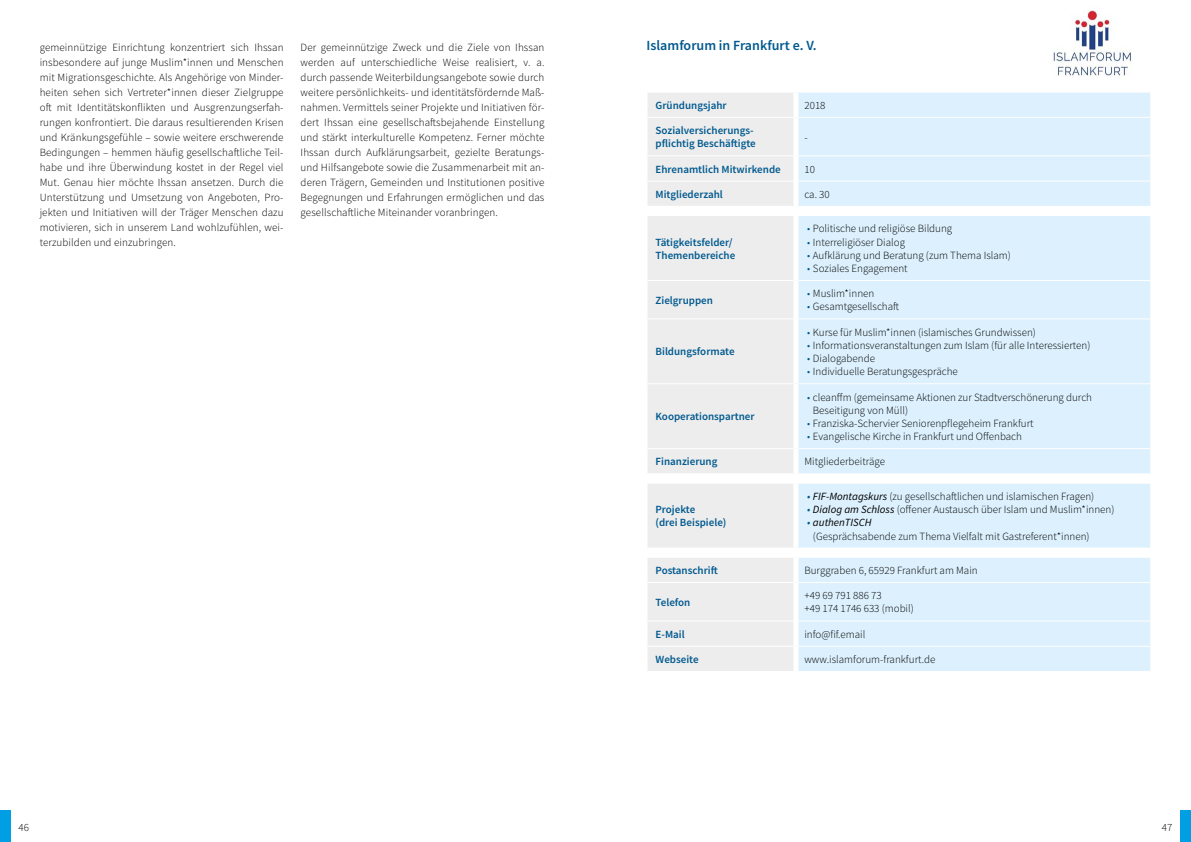
<style>
.page{position:relative;width:1191px;height:842px;background:#fff}
.page>*{position:absolute;margin:0;border:0;box-sizing:border-box;transform-origin:0 0}
.t1{font:600 14px "Source Sans Pro";color:#00598f}
.t2{font:300 11px/15px "Source Sans Pro";color:#000}
.t3{font:600 11px/13.2px "Source Sans Pro";color:#00598f}
.s1{color:#00598f}
.s2{font-weight:400;font-style:italic;color:#00598f}
.s3{font-weight:400;font-style:italic}
</style>
<div class="page">
<div style="left:0;top:810px;width:11px;height:32px;background:#009fe3"></div>
<div style="left:1180px;top:810px;width:11px;height:32px;background:#009fe3"></div>
<div style="left:648px;top:93px;width:145px;height:578px;background:#ededed"></div>
<div style="left:798px;top:93px;width:352px;height:578px;background:#dcf0fd"></div>
<hr style="left:646px;top:117px;width:147px;height:1px;background:#fff">
<hr style="left:798px;top:117px;width:353px;height:1px;background:#fff">
<hr style="left:646px;top:155px;width:147px;height:1px;background:#fff">
<hr style="left:798px;top:155px;width:353px;height:1px;background:#fff">
<hr style="left:646px;top:181px;width:147px;height:1px;background:#fff">
<hr style="left:798px;top:181px;width:353px;height:1px;background:#fff">
<hr style="left:646px;top:280px;width:147px;height:1px;background:#fff">
<hr style="left:798px;top:280px;width:353px;height:1px;background:#fff">
<hr style="left:646px;top:318px;width:147px;height:1px;background:#fff">
<hr style="left:798px;top:318px;width:353px;height:1px;background:#fff">
<hr style="left:646px;top:383px;width:147px;height:1px;background:#fff">
<hr style="left:798px;top:383px;width:353px;height:1px;background:#fff">
<hr style="left:646px;top:448px;width:147px;height:1px;background:#fff">
<hr style="left:798px;top:448px;width:353px;height:1px;background:#fff">
<hr style="left:646px;top:582px;width:147px;height:1px;background:#fff">
<hr style="left:798px;top:582px;width:353px;height:1px;background:#fff">
<hr style="left:646px;top:620px;width:147px;height:1px;background:#fff">
<hr style="left:798px;top:620px;width:353px;height:1px;background:#fff">
<hr style="left:646px;top:646px;width:147px;height:1px;background:#fff">
<hr style="left:798px;top:646px;width:353px;height:1px;background:#fff">
<hr style="left:646px;top:206px;width:150px;height:1px;background:#fff">
<hr style="left:796px;top:206px;width:355px;height:1px;background:#fff">
<hr style="left:646px;top:215px;width:150px;height:1px;background:#fff">
<hr style="left:796px;top:215px;width:355px;height:1px;background:#fff">
<hr style="left:646px;top:473px;width:150px;height:1px;background:#fff">
<hr style="left:796px;top:473px;width:355px;height:1px;background:#fff">
<hr style="left:646px;top:483px;width:150px;height:1px;background:#fff">
<hr style="left:796px;top:483px;width:355px;height:1px;background:#fff">
<hr style="left:646px;top:547px;width:150px;height:1px;background:#fff">
<hr style="left:796px;top:547px;width:355px;height:1px;background:#fff">
<hr style="left:646px;top:557px;width:150px;height:1px;background:#fff">
<hr style="left:796px;top:557px;width:355px;height:1px;background:#fff">
<img style="left:1053px;top:10px;width:78px;height:66px">
<p class="t2" style="left:40px;top:40px;width:245px;text-align:justify">gemeinnützige Einrichtung konzentriert sich Ihssan insbesondere auf junge Muslim*innen und Menschen mit Migrationsgeschichte. Als Angehörige von Minder&shy;heiten sehen sich Vertreter*innen dieser Zielgruppe oft mit Identitätskonflikten und Ausgrenzungserfah&shy;rungen konfrontiert. Die daraus resultierenden Krisen und Kränkungsgefühle – sowie weitere erschwerende Bedingungen – hemmen häufig gesellschaftliche Teil&shy;habe und ihre Überwindung kostet in der Regel viel Mut. Genau hier möchte Ihssan ansetzen. Durch die Unterstützung und Umsetzung von Angeboten, Pro&shy;jekten und Initiativen will der Träger Menschen dazu motivieren, sich in unserem Land wohlzufühlen, wei&shy;terzubilden und einzubringen.</p>
<p class="t2" style="left:300px;top:40px;width:245px;text-align:justify">Der gemeinnützige Zweck und die Ziele von Ihssan werden auf unterschiedliche Weise realisiert, v. a. durch passende Weiterbildungsangebote sowie durch weitere persönlichkeits- und identitätsfördernde Maß&shy;nahmen. Vermittels seiner Projekte und Initiativen för&shy;dert Ihssan eine gesellschaftsbejahende Einstellung und stärkt interkulturelle Kompetenz. Ferner möchte Ihssan durch Aufklärungsarbeit, gezielte Beratungs&shy;und Hilfsangebote sowie die Zusammenarbeit mit an&shy;deren Trägern, Gemeinden und Institutionen positive Begegnungen und Erfahrungen ermöglichen und das gesellschaftliche Miteinander voranbringen.</p>
<p class="t1" style="left:646px;top:36px;width:172px">Islamforum in Frankfurt e. V.</p>
<p class="t3" style="left:655px;top:98px;width:73px">Gründungsjahr</p>
<p class="t2" style="left:804px;top:98px;width:23px">2018</p>
<p class="t3" style="left:655px;top:124px;width:102px">Sozialversicherungs&shy;pflichtig Beschäftigte</p>
<p class="t2" style="left:804px;top:130px;width:5px">-</p>
<p class="t3" style="left:655px;top:162px;width:127px">Ehrenamtlich Mitwirkende</p>
<p class="t2" style="left:804px;top:161px;width:12px">10</p>
<p class="t3" style="left:655px;top:187px;width:69px">Mitgliederzahl</p>
<p class="t2" style="left:804px;top:187px;width:27px">ca. 30</p>
<p class="t3" style="left:655px;top:235px;width:81px">Tätigkeitsfelder/<br>Themenbereiche</p>
<p class="t2" style="left:807px;top:221px;width:147px"><span class="s1">•</span> Politische und religiöse Bildung</p>
<p class="t2" style="left:807px;top:234px;width:99px"><span class="s1">•</span> Interreligiöser Dialog</p>
<p class="t2" style="left:807px;top:248px;width:205px"><span class="s1">•</span> Aufklärung und Beratung (zum Thema Islam)</p>
<p class="t2" style="left:807px;top:261px;width:102px"><span class="s1">•</span> Soziales Engagement</p>
<p class="t3" style="left:655px;top:293px;width:59px">Zielgruppen</p>
<p class="t3" style="left:655px;top:345px;width:81px">Bildungsformate</p>
<p class="t3" style="left:655px;top:410px;width:101px">Kooperationspartner</p>
<p class="t2" style="left:807px;top:286px;width:69px"><span class="s1">•</span> Muslim*innen</p>
<p class="t2" style="left:807px;top:299px;width:93px"><span class="s1">•</span> Gesamtgesellschaft</p>
<p class="t2" style="left:807px;top:324px;width:230px"><span class="s1">•</span> Kurse für Muslim*innen (islamisches Grundwissen)</p>
<p class="t2" style="left:807px;top:338px;width:285px"><span class="s1">•</span> Informationsveranstaltungen zum Islam (für alle Interessierten)</p>
<p class="t2" style="left:807px;top:351px;width:69px"><span class="s1">•</span> Dialogabende</p>
<p class="t2" style="left:807px;top:364px;width:152px"><span class="s1">•</span> Individuelle Beratungsgespräche</p>
<p class="t2" style="left:813px;top:390px;width:281px;line-height:13.2px;text-indent:-6px"><span class="s1">•</span> cleanffm (gemeinsame Aktionen zur Stadtverschönerung durch<br>Beseitigung von Müll)</p>
<p class="t2" style="left:807px;top:416px;width:228px"><span class="s1">•</span> Franziska-Schervier Seniorenpflegeheim Frankfurt</p>
<p class="t2" style="left:807px;top:429px;width:216px"><span class="s1">•</span> Evangelische Kirche in Frankfurt und Offenbach</p>
<p class="t3" style="left:655px;top:455px;width:63px">Finanzierung</p>
<p class="t2" style="left:804px;top:454px;width:82px">Mitgliederbeiträge</p>
<p class="t3" style="left:655px;top:503px;width:72px">Projekte<br>(drei Beispiele)</p>
<p class="t2" style="left:807px;top:489px;width:288px"><span class="s2">•</span> <span class="s3">FIF-Montagskurs</span> (zu gesellschaftlichen und islamischen Fragen)</p>
<p class="t2" style="left:807px;top:502px;width:309px"><span class="s2">•</span> <span class="s3">Dialog am Schloss</span> (offener Austausch über Islam und Muslim*innen)</p>
<p class="t2" style="left:813px;top:516px;width:278px;line-height:13.2px;text-indent:-6px"><span class="s2">•</span> <span class="s3">authenTISCH<br></span>(Gesprächsabende zum Thema Vielfalt mit Gastreferent*innen)</p>
<p class="t3" style="left:655px;top:564px;width:64px">Postanschrift</p>
<p class="t2" style="left:804px;top:563px;width:175px">Burggraben 6, 65929 Frankfurt am Main</p>
<p class="t3" style="left:655px;top:595px;width:36px">Telefon</p>
<p class="t2" style="left:804px;top:589px;width:111px;line-height:13.2px">+49 69 791 886 73<br>+49 174 1746 633 (mobil)</p>
<p class="t3" style="left:655px;top:627px;width:31px">E-Mail</p>
<p class="t2" style="left:804px;top:627px;width:62px">info@fif.email</p>
<p class="t3" style="left:655px;top:653px;width:45px">Webseite</p>
<p class="t2" style="left:804px;top:652px;width:132px">www.islamforum-frankfurt.de</p>
<p class="t2" style="left:18px;top:820px;width:12px">46</p>
<p class="t2" style="left:1161px;top:820px;width:12px">47</p>
</div>
